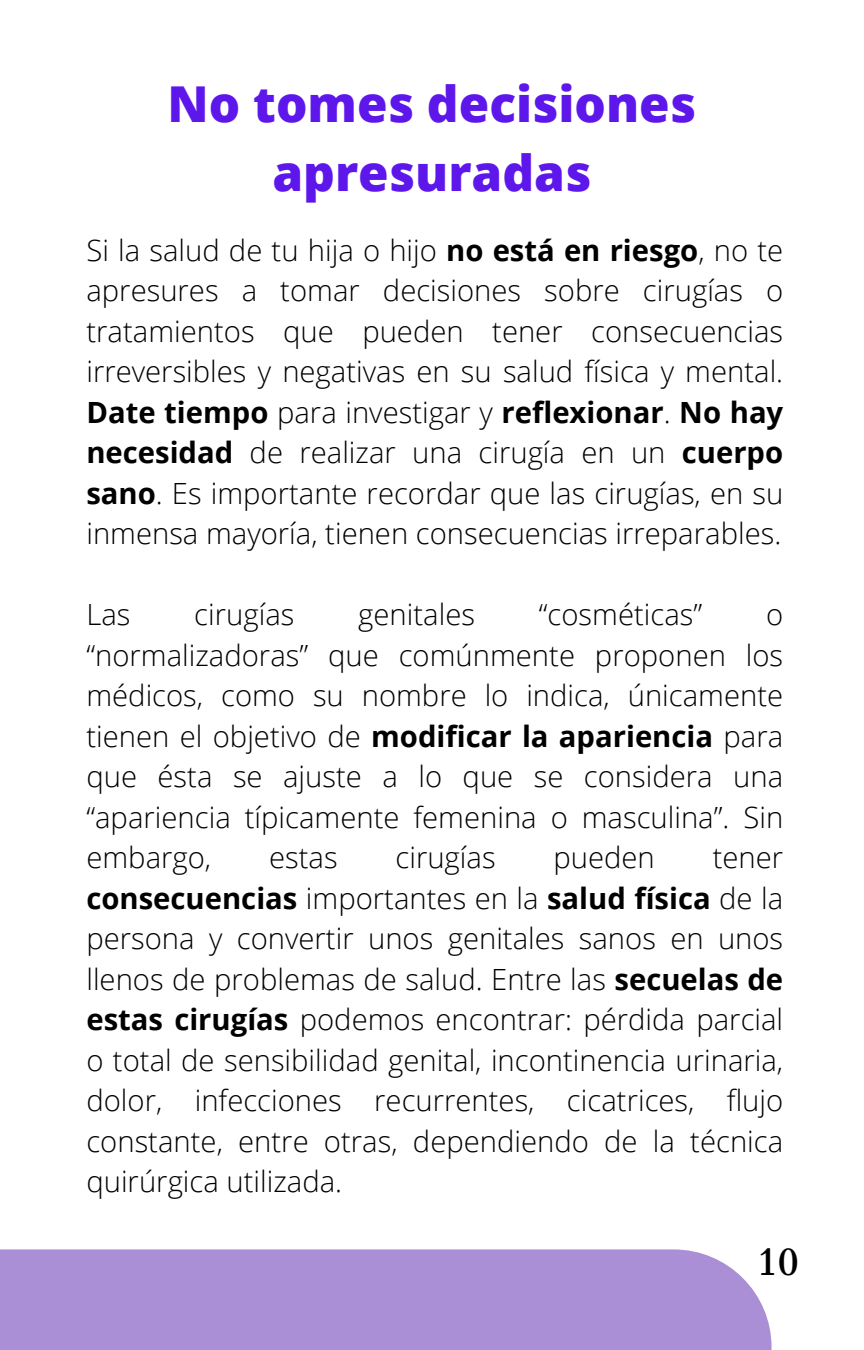
<style>
.page{position:relative;width:864px;height:1350px;background:#fff}
.page>*{position:absolute;margin:0;border:0;box-sizing:border-box;transform-origin:0 0}
.t1{font:800 49.5px/69.3px "Open Sans";color:#5e17eb;text-align:center}
.t2{font:700 39.82px "Cardo";color:#000}
.t3{font:300 29.25px/40.5px "Open Sans";color:#000;text-align:justify}
.s1{font-weight:700}
</style>
<div class="page">
<div style="left:0;top:1249px;width:772px;height:101px;background:#aa8ed6"></div>
<p class="t1" style="left:168px;top:68px;width:530px">No tomes decisiones apresuradas</p>
<h1 class="t3" style="left:86px;top:229px;width:698px">Si la salud de tu hija o hijo <span class="s1">no está en riesgo</span>, no te apresures a tomar decisiones sobre cirugías o tratamientos que pueden tener consecuencias irreversibles y negativas en su salud física y mental.<br><span class="s1">Date tiempo</span> para investigar y <span class="s1">reflexionar</span>. <span class="s1">No hay necesidad</span> de realizar una cirugía en un <span class="s1">cuerpo sano</span>. Es importante recordar que las cirugías, en su inmensa mayoría, tienen consecuencias irreparables.</h1>
<p class="t3" style="left:86px;top:594px;width:46px">Las</p>
<p class="t3" style="left:194px;top:594px;width:102px">cirugías</p>
<p class="t3" style="left:358px;top:594px;width:118px">genitales</p>
<p class="t3" style="left:539px;top:594px;width:165px">“cosméticas”</p>
<p class="t3" style="left:86px;top:594px;width:698px;text-indent:680px">o “normalizadoras” que comúnmente proponen los médicos, como su nombre lo indica, únicamente tienen el objetivo de <span class="s1">modificar la apariencia</span> para que ésta se ajuste a lo que se considera una “apariencia típicamente femenina o masculina”. Sin embargo,</p>
<p class="t3" style="left:269px;top:837px;width:70px">estas</p>
<p class="t3" style="left:396px;top:837px;width:102px">cirugías</p>
<p class="t3" style="left:554px;top:837px;width:103px">pueden</p>
<p class="t3" style="left:86px;top:837px;width:698px;text-indent:626px">tener <span class="s1">consecuencias</span> importantes en la <span class="s1">salud física</span> de la persona y convertir unos genitales sanos en unos llenos de problemas de salud. Entre las <span class="s1">secuelas de estas cirugías</span> podemos encontrar: pérdida parcial o total de sensibilidad genital, incontinencia urinaria, dolor, infecciones recurrentes, cicatrices, flujo constante, entre otras, dependiendo de la técnica quirúrgica utilizada.</p>
<p class="t2" style="left:758px;top:1235px;width:42px">10</p>
</div>
